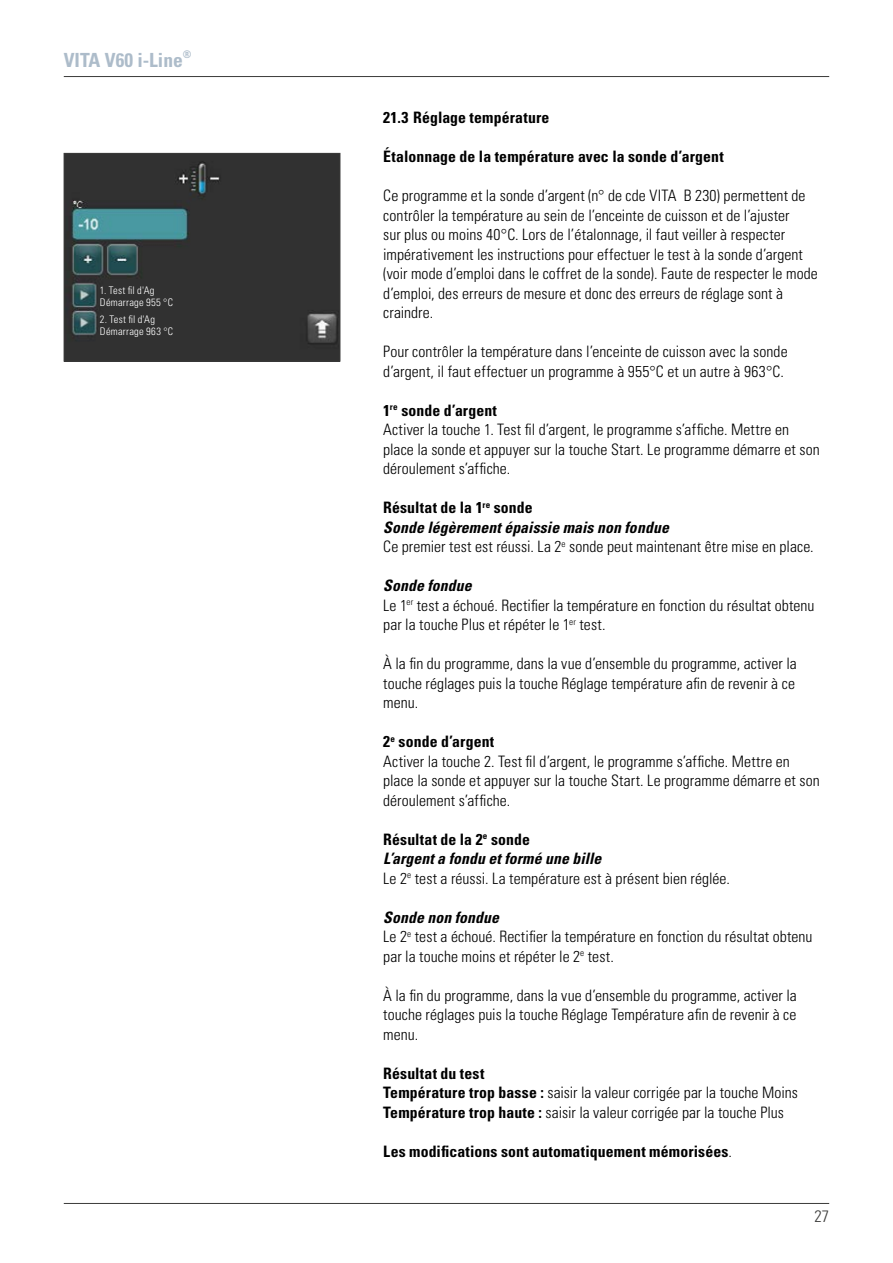
<style>
.page{position:relative;width:893px;height:1263px;background:#fff}
.page>*{position:absolute;margin:0;border:0;box-sizing:border-box;transform-origin:0 0}
.t1{font:700 condensed 19.5px "Univers LT";color:#adbcca}
.t2{font:300 condensed 16.5px "Univers LT";color:#3b3b3a}
.t3{font:300 condensed 15.75px/19.5px "Univers LT";letter-spacing:.005em;color:#000}
.t4{font:700 condensed 15.75px "Univers LT";letter-spacing:.01em;color:#000}
.t5{font:300 condensed 10.5px/12px "Univers LT";letter-spacing:.025em;color:#fff}
.s1{font-weight:700}
.s2{font-weight:700;font-style:italic}
.s3{font-weight:300}
</style>
<div class="page">
<hr style="left:64px;top:1203px;width:765px;height:1px;background:#3b3b3a">
<hr style="left:64px;top:76px;width:765px;height:1px;background:#3b3b3a">
<img style="left:66px;top:155px;width:272px;height:204px">
<div style="left:64px;top:153px;width:276px;height:208px;border:1px solid #3b3b3a"></div>
<p class="t1" style="left:64px;top:48px;width:129px">VITA V60 i-Line<sup>®</sup></p>
<p class="t5" style="left:100px;top:285px;width:75px">1. Test fil d'Ag<br>Démarrage 955 °C</p>
<p class="t5" style="left:100px;top:313px;width:75px">2. Test fil d'Ag<br>Démarrage 963 °C</p>
<p class="t4" style="left:383px;top:108px;width:168px">21.3 Réglage température</p>
<p class="t4" style="left:383px;top:147px;width:342px">Étalonnage de la température avec la sonde d’argent</p>
<p class="t3" style="left:383px;top:186px;width:436px">Ce programme et la sonde d’argent (n° de cde VITA B 230) permettent de contrôler la température au sein de l’enceinte de cuisson et de l’ajuster<br>sur plus ou moins 40°C. Lors de l’étalonnage, il faut veiller à respecter impérativement les instructions pour effectuer le test à la sonde d’argent (voir mode d’emploi dans le coffret de la sonde). Faute de respecter le mode d’emploi, des erreurs de mesure et donc des erreurs de réglage sont à craindre.</p>
<p class="t3" style="left:383px;top:342px;width:406px">Pour contrôler la température dans l’enceinte de cuisson avec la sonde d’argent, il faut effectuer un programme à 955°C et un autre à 963°C.</p>
<p class="t3" style="left:383px;top:400px;width:438px"><span class="s1">1</span><sup>re</sup> <span class="s1">sonde d’argent<br></span>Activer la touche 1. Test fil d’argent, le programme s’affiche. Mettre en place la sonde et appuyer sur la touche Start. Le programme démarre et son déroulement s’affiche.</p>
<p class="t3" style="left:383px;top:498px;width:432px"><span class="s1">Résultat de la 1</span><sup>re</sup> <span class="s1">sonde<br></span><span class="s2">Sonde légèrement épaissie mais non fondue<br></span>Ce premier test est réussi. La 2<sup>e</sup> sonde peut maintenant être mise en place.</p>
<p class="t3" style="left:383px;top:576px;width:433px"><span class="s2">Sonde fondue<br></span>Le 1<sup>er</sup> test a échoué. Rectifier la température en fonction du résultat obtenu par la touche Plus et répéter le 1<sup>er</sup> test.</p>
<p class="t3" style="left:383px;top:654px;width:415px;text-align:justify">À la fin du programme, dans la vue d’ensemble du programme, activer la touche réglages puis la touche Réglage température afin de revenir à ce menu.</p>
<p class="t3" style="left:383px;top:732px;width:438px"><span class="s1">2</span><sup>e</sup> <span class="s1">sonde d’argent<br></span>Activer la touche 2. Test fil d’argent, le programme s’affiche. Mettre en place la sonde et appuyer sur la touche Start. Le programme démarre et son déroulement s’affiche.</p>
<p class="t3" style="left:383px;top:829px;width:348px"><span class="s1">Résultat de la 2</span><sup>e</sup> <span class="s1">sonde<br></span><span class="s2">L’argent a fondu et formé une bille<br></span>Le 2<sup>e</sup> test a réussi. La température est à présent bien réglée.</p>
<p class="t3" style="left:383px;top:907px;width:431px"><span class="s2">Sonde non fondue<br></span>Le 2<sup>e</sup> test a échoué. Rectifier la température en fonction du résultat obtenu par la touche moins et répéter le 2<sup>e</sup> test.</p>
<p class="t3" style="left:383px;top:985px;width:415px;text-align:justify">À la fin du programme, dans la vue d’ensemble du programme, activer la touche réglages puis la touche Réglage Température afin de revenir à ce menu.</p>
<p class="t3" style="left:383px;top:1063px;width:416px"><span class="s1">Résultat du test<br>Température trop basse :</span> saisir la valeur corrigée par la touche Moins<br><span class="s1">Température trop haute :</span> saisir la valeur corrigée par la touche Plus</p>
<p class="t4" style="left:383px;top:1141px;width:350px">Les modifications sont automatiquement mémorisées<span class="s3">.</span></p>
<p class="t2" style="left:814px;top:1206px;width:16px">27</p>
</div>
